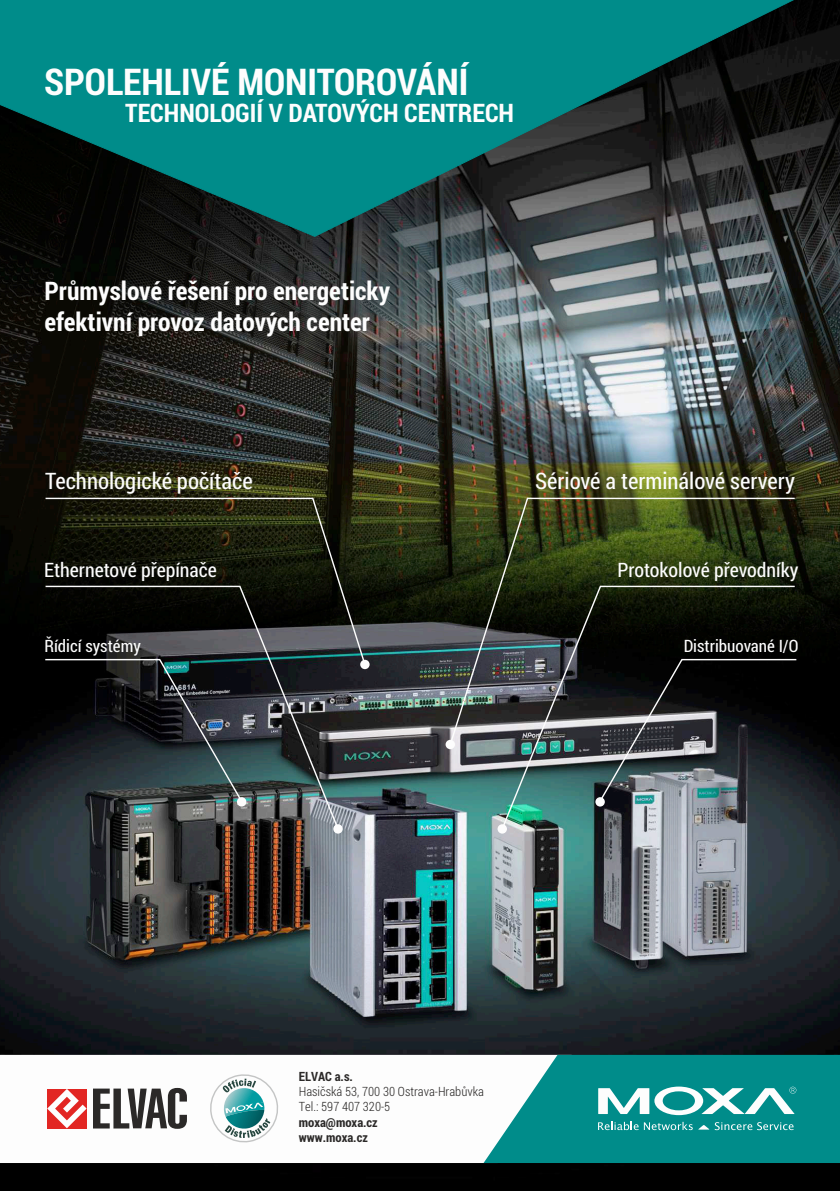
<style>
.page{position:relative;width:840px;height:1191px;background:#fff}
.page>*{position:absolute;margin:0;border:0;box-sizing:border-box;transform-origin:0 0}
.t1{font:700 37px "Roboto Condensed";color:#fdfdfd}
.t2{font:700 25.6px/30.4px "Roboto Condensed";color:#fdfdfd}
.t3{font:22.8px "Roboto Condensed";color:#fdfdfd}
.t4{font:19.8px "Roboto Condensed";color:#fdfdfd}
.t5{font:17px "Roboto Condensed";color:#fdfdfd}
.t6{font:300 12.8px/15.2px "Roboto Condensed";color:#2b2928}
.s1{font-weight:700}
</style>
<div class="page">
<img style="left:0;top:237px;width:839px;height:954px">
<svg style="left:0;top:1054px;width:483px;height:109px"></svg>
<svg style="left:93px;top:1088px;width:94px;height:40px"></svg>
<svg style="left:47px;top:1088px;width:40px;height:40px"></svg>
<svg style="left:483px;top:1054px;width:356px;height:109px"></svg>
<svg style="left:208px;top:1072px;width:73px;height:72px"></svg>
<img style="left:500px;top:745px;width:295px;height:86px">
<div style="left:497px;top:824px;width:9px;height:9px;background:#fdfdfd;border-radius:50%"></div>
<svg style="left:44px;top:665px;width:296px;height:166px"></svg>
<div style="left:333px;top:824px;width:9px;height:9px;background:#fdfdfd;border-radius:50%"></div>
<svg style="left:0;top:0;width:839px;height:237px;fill:#008c8a"></svg>
<div style="left:445px;top:740px;width:9px;height:9px;background:#fdfdfd;border-radius:50%"></div>
<img style="left:448px;top:497px;width:347px;height:248px">
<div style="left:360px;top:660px;width:9px;height:9px;background:#fdfdfd;border-radius:50%"></div>
<svg style="left:44px;top:497px;width:322px;height:168px"></svg>
<p class="t1" style="left:44px;top:56px;width:425px">SPOLEHLIVÉ MONITOROVÁNÍ</p>
<p class="t2" style="left:125px;top:96px;width:390px">TECHNOLOGIÍ V DATOVÝCH CENTRECH</p>
<p class="t2" style="left:44px;top:275px;width:347px">Průmyslové řešení pro energeticky efektivní provoz datových center</p>
<p class="t3" style="left:45px;top:464px;width:209px">Technologické počítače</p>
<p class="t3" style="left:535px;top:464px;width:261px">Sériové a terminálové servery</p>
<p class="t4" style="left:44px;top:556px;width:174px">Ethernetové přepínače</p>
<p class="t4" style="left:617px;top:556px;width:182px">Protokolové převodníky</p>
<p class="t5" style="left:44px;top:634px;width:98px">Řídicí systémy</p>
<p class="t5" style="left:683px;top:634px;width:116px">Distribuované I/O</p>
<p class="t6" style="left:298px;top:1068px;width:187px"><span class="s1">ELVAC a.s.<br></span>Hasičská 53, 700 30 Ostrava-Hrabůvka<br>Tel.: 597 407 320-5<br><span class="s1">moxa@moxa.cz<br>www.moxa.cz</span></p>
</div>
